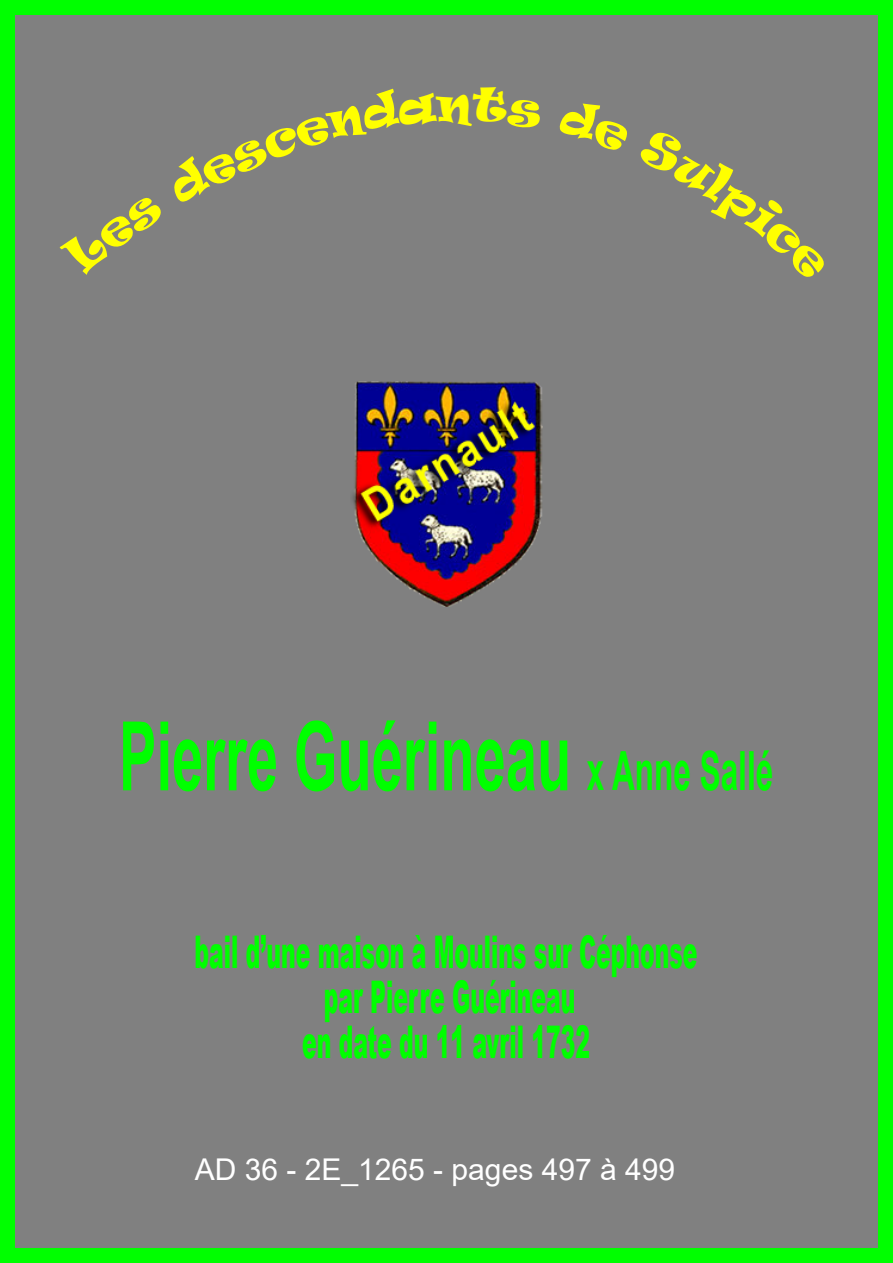
<style>
.page{position:relative;width:893px;height:1263px;background:#808080}
.page>*{position:absolute;margin:0;border:0;box-sizing:border-box;transform-origin:0 0}
.t1{font:700 96px "Arial";color:#0f0;scale:.58 1}
.t2{font:900 45px/45px "Arial";color:#0f0;text-align:center;scale:.49 1}
.t3{font:30px "Arial";color:#fff}
.s1{font-size:54px}
</style>
<div class="page">
<img style="left:352px;top:381px;width:190px;height:226px">
<img style="left:351px;top:398px;width:185px;height:132px">
<img style="left:359px;top:400px;width:177px;height:122px">
<div style="left:59px;top:86px;width:483px;height:191px;background:#808080"></div>
<div style="left:558px;top:96px;width:72px;height:57px;background:#808080"></div>
<div style="left:637px;top:127px;width:191px;height:155px;background:#808080"></div>
<h1 class="t1" style="left:119px;top:720px;width:1130px">Pierre Guérineau <span class="s1">x Anne Sallé</span></h1>
<p class="t2" style="left:195px;top:934px;width:1028px">bail d’une maison à Moulins sur Céphonse par Pierre Guérineau<br>en date du 11 avril 1732</p>
<p class="t3" style="left:195px;top:1158px;width:482px">AD 36 - 2E_1265 - pages 497 à 499</p>
</div>
